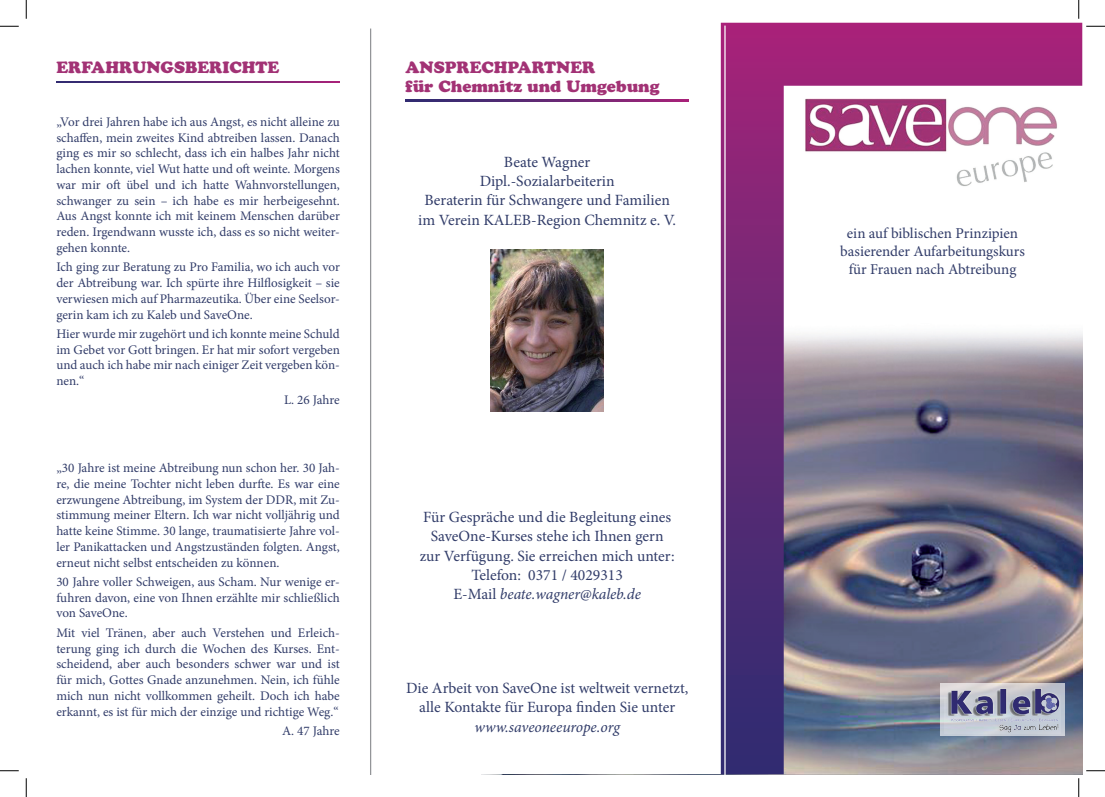
<style>
.page{position:relative;width:1105px;height:797px;background:#fff}
.page>*{position:absolute;margin:0;border:0;box-sizing:border-box;transform-origin:0 0}
.t1{font:16.25px/19.4px "Cooper Black Std";color:#a23275}
.t2{font:15.62px/19.4px "Minion Pro";color:#313c69;text-align:center}
.t3{font:italic 15.62px "Minion Pro";letter-spacing:-.005em;color:#313c69}
.t4{font:15px/18px "Minion Pro";color:#313c69;text-align:center}
.t5{font:13.12px/15.8px "Minion Pro";color:#313c69;text-align:justify}
.s1{font-style:italic}
</style>
<div class="page">
<svg style="left:721px;top:23px;width:361px;height:751px"></svg>
<img style="left:799px;top:95px;width:265px;height:93px">
<hr style="left:370px;top:29px;width:1px;height:745px;background:#939598">
<hr style="left:724px;top:26px;width:2px;height:748px;background:#fff">
<svg style="left:405px;top:99px;width:284px;height:2px"></svg>
<svg style="left:56px;top:81px;width:284px;height:2px"></svg>
<svg style="left:940px;top:682px;width:124px;height:53px"></svg>
<img style="left:945px;top:684px;width:115px;height:49px">
<img style="left:491px;top:249px;width:113px;height:162px">
<svg style="left:0;top:25px;width:19px;height:2px"></svg>
<svg style="left:1086px;top:25px;width:19px;height:2px"></svg>
<svg style="left:0;top:770px;width:19px;height:1px"></svg>
<svg style="left:1086px;top:770px;width:19px;height:1px"></svg>
<svg style="left:25px;top:0;width:2px;height:19px"></svg>
<svg style="left:25px;top:778px;width:2px;height:19px"></svg>
<svg style="left:1078px;top:0;width:1px;height:19px"></svg>
<svg style="left:1078px;top:778px;width:1px;height:19px"></svg>
<p class="t1" style="left:56px;top:58px;width:224px">ERFAHRUNGSBERICHTE</p>
<p class="t5" style="left:56px;top:114px;width:285px">„Vor drei Jahren habe ich aus Angst, es nicht alleine zu schaffen, mein zweites Kind abtreiben lassen. Danach ging es mir so schlecht, dass ich ein halbes Jahr nicht lachen konnte, viel Wut hatte und oft weinte. Morgens war mir oft übel und ich hatte Wahnvorstellungen, schwanger zu sein – ich habe es mir herbeigesehnt.<br>Aus Angst konnte ich mit keinem Menschen darüber reden. Irgendwann wusste ich, dass es so nicht weiter&shy;gehen konnte.</p>
<p class="t5" style="left:56px;top:259px;width:285px">Ich ging zur Beratung zu Pro Familia, wo ich auch vor der Abtreibung war. Ich spürte ihre Hilflosigkeit – sie verwiesen mich auf Pharmazeutika. Über eine Seelsor&shy;gerin kam ich zu Kaleb und SaveOne.</p>
<p class="t5" style="left:56px;top:326px;width:285px">Hier wurde mir zugehört und ich konnte meine Schuld im Gebet vor Gott bringen. Er hat mir sofort vergeben und auch ich habe mir nach einiger Zeit vergeben kön&shy;nen.“</p>
<p class="t5" style="left:284px;top:392px;width:57px">L. 26 Jahre</p>
<p class="t5" style="left:56px;top:460px;width:285px">„30 Jahre ist meine Abtreibung nun schon her. 30 Jah&shy;re, die meine Tochter nicht leben durfte. Es war eine erzwungene Abtreibung, im System der DDR, mit Zu&shy;stimmung meiner Eltern. Ich war nicht volljährig und hatte keine Stimme. 30 lange, traumatisierte Jahre vol&shy;ler Panikattacken und Angstzuständen folgten. Angst, erneut nicht selbst entscheiden zu können.</p>
<p class="t5" style="left:56px;top:574px;width:285px">30 Jahre voller Schweigen, aus Scham. Nur wenige er&shy;fuhren davon, eine von Ihnen erzählte mir schließlich von SaveOne.</p>
<p class="t5" style="left:56px;top:624px;width:285px">Mit viel Tränen, aber auch Verstehen und Erleich&shy;terung ging ich durch die Wochen des Kurses. Ent&shy;scheidend, aber auch besonders schwer war und ist für mich, Gottes Gnade anzunehmen. Nein, ich fühle mich nun nicht vollkommen geheilt. Doch ich habe erkannt, es ist für mich der einzige und richtige Weg.“</p>
<p class="t5" style="left:282px;top:722px;width:59px">A. 47 Jahre</p>
<p class="t1" style="left:405px;top:58px;width:256px">ANSPRECHPARTNER<br>für Chemnitz und Umgebung</p>
<p class="t2" style="left:418px;top:152px;width:259px">Beate Wagner<br>Dipl.-Sozialarbeiterin<br>Beraterin für Schwangere und Familien im Verein KALEB-Region Chemnitz e. V.</p>
<p class="t2" style="left:420px;top:507px;width:256px">Für Gespräche und die Begleitung eines SaveOne-Kurses stehe ich Ihnen gern zur Verfügung. Sie erreichen mich unter:<br>Telefon: 0371 / 4029313<br>E-Mail <span class="s1">beate.wagner@kaleb.de</span></p>
<p class="t2" style="left:406px;top:678px;width:284px">Die Arbeit von SaveOne ist weltweit vernetzt, alle Kontakte für Europa finden Sie unter</p>
<p class="t3" style="left:474px;top:716px;width:147px">www.saveoneeurope.org</p>
<p class="t4" style="left:840px;top:225px;width:186px">ein auf biblischen Prinzipien basierender Aufarbeitungskurs für Frauen nach Abtreibung</p>
</div>
